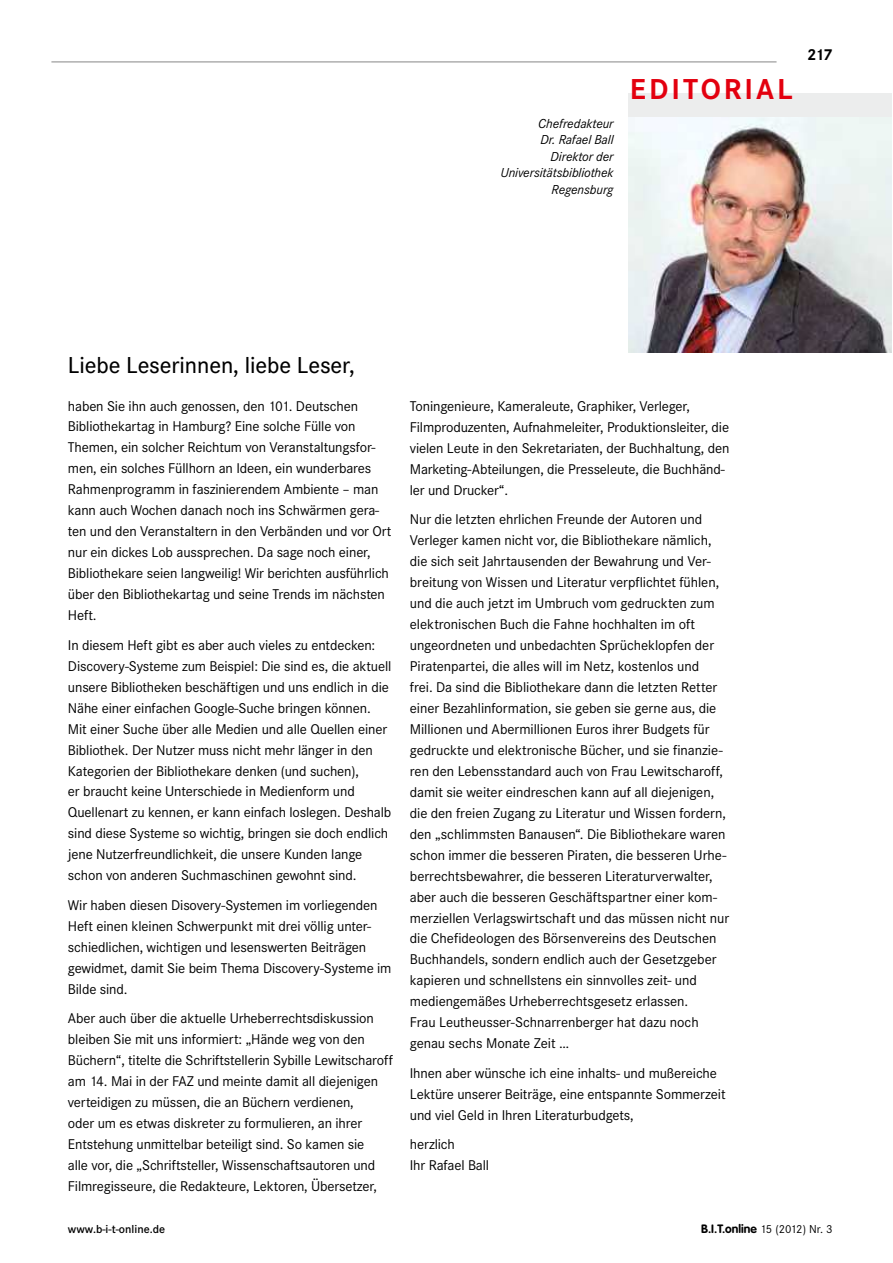
<style>
.page{position:relative;width:893px;height:1263px;background:#fff}
.page>*{position:absolute;margin:0;border:0;box-sizing:border-box;transform-origin:0 0}
.t1{font:700 30px "Corporate S";letter-spacing:.1em;color:#e3000f}
.t2{font:500 24px "Corporate S";letter-spacing:-.005em;color:#000}
.t3{font:700 16.5px "Corporate S";color:#000}
.t4{font:14.7px/21px "Corporate S";letter-spacing:-.01em;color:#000}
.t5{font:italic 13.5px/16.5px "Corporate S";letter-spacing:-.005em;color:#000;text-align:right}
.t6{font:700 12px "VAG Rounded";color:#000}
.t7{font:600 12px "Corporate S";color:#000}
.s1{font-family:"Corporate S";font-weight:400}
</style>
<div class="page">
<hr style="left:51px;top:62px;width:725px;height:1px;background:#868786">
<div style="left:628px;top:93px;width:263px;height:25px;background:#eceded"></div>
<img style="left:628px;top:117px;width:263px;height:236px">
<p class="t5" style="left:501px;top:116px;width:114px">Chefredakteur<br>Dr. Rafael Ball<br>Direktor der<br>Universitätsbibliothek<br>Regensburg</p>
<h1 class="t1" style="left:630px;top:71px;width:164px">EDITORIAL</h1>
<p class="t3" style="left:807px;top:45px;width:27px">217</p>
<h2 class="t2" style="left:68px;top:356px;width:288px">Liebe Leserinnen, liebe Leser,</h2>
<p class="t4" style="left:68px;top:395px;width:325px">haben Sie ihn auch genossen, den 101. Deutschen Bibliothekartag in Hamburg? Eine solche Fülle von Themen, ein solcher Reichtum von Veranstaltungsfor&shy;men, ein solches Füllhorn an Ideen, ein wunderbares Rahmenprogramm in faszinierendem Ambiente – man kann auch Wochen danach noch ins Schwärmen gera&shy;ten und den Veranstaltern in den Verbänden und vor Ort nur ein dickes Lob aussprechen. Da sage noch einer, Bibliothekare seien langweilig! Wir berichten ausführlich über den Bibliothekartag und seine Trends im nächsten Heft.</p>
<p class="t4" style="left:68px;top:634px;width:325px">In diesem Heft gibt es aber auch vieles zu entdecken:<br>Discovery-Systeme zum Beispiel: Die sind es, die aktuell unsere Bibliotheken beschäftigen und uns endlich in die Nähe einer einfachen Google-Suche bringen können.<br>Mit einer Suche über alle Medien und alle Quellen einer Bibliothek. Der Nutzer muss nicht mehr länger in den Kategorien der Bibliothekare denken (und suchen),<br>er braucht keine Unterschiede in Medienform und Quellenart zu kennen, er kann einfach loslegen. Deshalb sind diese Systeme so wichtig, bringen sie doch endlich jene Nutzerfreundlichkeit, die unsere Kunden lange schon von anderen Suchmaschinen gewohnt sind.</p>
<p class="t4" style="left:68px;top:895px;width:325px">Wir haben diesen Disovery-Systemen im vorliegenden Heft einen kleinen Schwerpunkt mit drei völlig unter&shy;schiedlichen, wichtigen und lesenswerten Beiträgen gewidmet, damit Sie beim Thema Discovery-Systeme im Bilde sind.</p>
<p class="t4" style="left:68px;top:1008px;width:326px">Aber auch über die aktuelle Urheberrechtsdiskussion bleiben Sie mit uns informiert: „Hände weg von den Büchern“, titelte die Schriftstellerin Sybille Lewitscharoff am 14. Mai in der FAZ und meinte damit all diejenigen verteidigen zu müssen, die an Büchern verdienen,<br>oder um es etwas diskreter zu formulieren, an ihrer Entstehung unmittelbar beteiligt sind. So kamen sie<br>alle vor, die „Schriftsteller, Wissenschaftsautoren und Filmregisseure, die Redakteure, Lektoren, Übersetzer,</p>
<p class="t4" style="left:410px;top:395px;width:321px">Toningenieure, Kameraleute, Graphiker, Verleger, Filmproduzenten, Aufnahmeleiter, Produktionsleiter, die vielen Leute in den Sekretariaten, der Buchhaltung, den Marketing-Abteilungen, die Presseleute, die Buchhänd&shy;ler und Drucker“.</p>
<p class="t4" style="left:410px;top:509px;width:321px">Nur die letzten ehrlichen Freunde der Autoren und Verleger kamen nicht vor, die Bibliothekare nämlich, die sich seit Jahrtausenden der Bewahrung und Ver&shy;breitung von Wissen und Literatur verpflichtet fühlen, und die auch jetzt im Umbruch vom gedruckten zum elektronischen Buch die Fahne hochhalten im oft ungeordneten und unbedachten Sprücheklopfen der Piratenpartei, die alles will im Netz, kostenlos und<br>frei. Da sind die Bibliothekare dann die letzten Retter einer Bezahlinformation, sie geben sie gerne aus, die Millionen und Abermillionen Euros ihrer Budgets für gedruckte und elektronische Bücher, und sie finanzie&shy;ren den Lebensstandard auch von Frau Lewitscharoff, damit sie weiter eindreschen kann auf all diejenigen, die den freien Zugang zu Literatur und Wissen fordern, den „schlimmsten Banausen“. Die Bibliothekare waren schon immer die besseren Piraten, die besseren Urhe&shy;berrechtsbewahrer, die besseren Literaturverwalter, aber auch die besseren Geschäftspartner einer kom&shy;merziellen Verlagswirtschaft und das müssen nicht nur die Chefideologen des Börsenvereins des Deutschen Buchhandels, sondern endlich auch der Gesetzgeber kapieren und schnellstens ein sinnvolles zeit- und mediengemäßes Urheberrechtsgesetz erlassen.<br>Frau Leutheusser-Schnarrenberger hat dazu noch genau sechs Monate Zeit …</p>
<p class="t4" style="left:410px;top:1063px;width:317px">Ihnen aber wünsche ich eine inhalts- und mußereiche<br>Lektüre unserer Beiträge, eine entspannte Sommerzeit und viel Geld in Ihren Literaturbudgets,</p>
<p class="t4" style="left:410px;top:1134px;width:81px">herzlich<br>Ihr Rafael Ball</p>
<p class="t7" style="left:68px;top:1221px;width:99px">www.b-i-t-online.de</p>
<p class="t6" style="left:701px;top:1222px;width:133px">B.I.T.online <span class="s1">15 (2012) Nr. 3</span></p>
</div>
